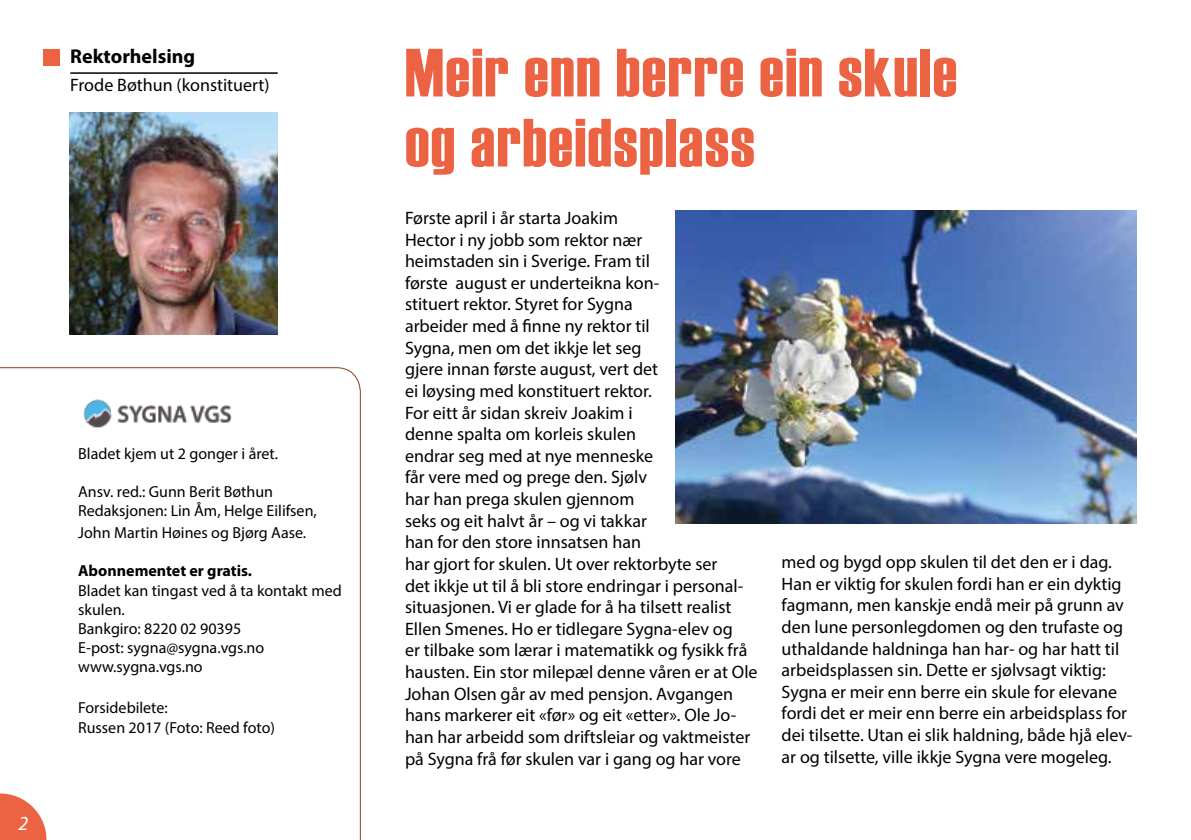
<style>
.page{position:relative;width:1191px;height:840px;background:#fff}
.page>*{position:absolute;margin:0;border:0;box-sizing:border-box;transform-origin:0 0}
.t1{font:68px/70px "Haettenschweiler";letter-spacing:.025em;color:#ec6343}
.t2{font:700 20px "Myriad Pro";color:#000}
.t3{font:italic 20px "Myriad Pro";color:#fff}
.t4{font:18px/21.6px "Myriad Pro";color:#000}
.t5{font:16px/19.2px "Myriad Pro";color:#000}
.t6{font:700 16px "Myriad Pro";color:#000}
</style>
<div class="page">
<svg style="left:0;top:367px;width:361px;height:472px"></svg>
<img style="left:70px;top:112px;width:208px;height:222px">
<hr style="left:70px;top:72px;width:208px;height:2px;background:#000">
<div style="left:43px;top:50px;width:16px;height:16px;background:#ec6343"></div>
<svg style="left:0;top:793px;width:46px;height:46px"></svg>
<img style="left:79px;top:395px;width:155px;height:37px">
<img style="left:676px;top:210px;width:460px;height:313px">
<p class="t2" style="left:70px;top:44px;width:126px">Rektorhelsing</p>
<p class="t4" style="left:70px;top:74px;width:201px">Frode Bøthun (konstituert)</p>
<p class="t3" style="left:18px;top:810px;width:11px">2</p>
<p class="t5" style="left:78px;top:443px;width:201px">Bladet kjem ut 2 gonger i året.</p>
<p class="t5" style="left:78px;top:481px;width:240px">Ansv. red.: Gunn Berit Bøthun<br>Redaksjonen: Lin Åm, Helge Eilifsen,</p>
<p class="t5" style="left:78px;top:522px;width:229px">John Martin Høines og Bjørg Aase.</p>
<p class="t6" style="left:78px;top:560px;width:175px">Abonnementet er gratis.</p>
<p class="t5" style="left:78px;top:580px;width:265px">Bladet kan tingast ved å ta kontakt med skulen.<br>Bankgiro: 8220 02 90395<br>E-post: sygna@sygna.vgs.no www.sygna.vgs.no</p>
<p class="t5" style="left:78px;top:697px;width:198px">Forsidebilete:<br>Russen 2017 (Foto: Reed foto)</p>
<h1 class="t1" style="left:405px;top:34px;width:553px">Meir enn berre ein skule og arbeidsplass</h1>
<p class="t4" style="left:405px;top:207px;width:354px">Første april i år starta Joakim<br>Hector i ny jobb som rektor nær<br>heimstaden sin i Sverige. Fram til<br>første august er underteikna kon-<br>stituert rektor. Styret for Sygna<br>arbeider med å finne ny rektor til<br>Sygna, men om det ikkje let seg<br>gjere innan første august, vert det<br>ei løysing med konstituert rektor.<br>For eitt år sidan skreiv Joakim i<br>denne spalta om korleis skulen<br>endrar seg med at nye menneske<br>får vere med og prege den. Sjølv<br>har han prega skulen gjennom<br>seks og eit halvt år – og vi takkar<br>han for den store innsatsen han<br>har gjort for skulen. Ut over rektorbyte ser<br>det ikkje ut til å bli store endringar i personal&shy;situasjonen. Vi er glade for å ha tilsett realist Ellen Smenes. Ho er tidlegare Sygna-elev og<br>er tilbake som lærar i matematikk og fysikk frå hausten. Ein stor milepæl denne våren er at Ole Johan Olsen går av med pensjon. Avgangen hans markerer eit «før» og eit «etter». Ole Jo&shy;han har arbeidd som driftsleiar og vaktmeister på Sygna frå før skulen var i gang og har vore</p>
<p class="t4" style="left:781px;top:550px;width:352px">med og bygd opp skulen til det den er i dag.<br>Han er viktig for skulen fordi han er ein dyktig fagmann, men kanskje endå meir på grunn av den lune personlegdomen og den trufaste og uthaldande haldninga han har- og har hatt til arbeidsplassen sin. Dette er sjølvsagt viktig:<br>Sygna er meir enn berre ein skule for elevane fordi det er meir enn berre ein arbeidsplass for dei tilsette. Utan ei slik haldning, både hjå elev&shy;ar og tilsette, ville ikkje Sygna vere mogeleg.</p>
</div>
